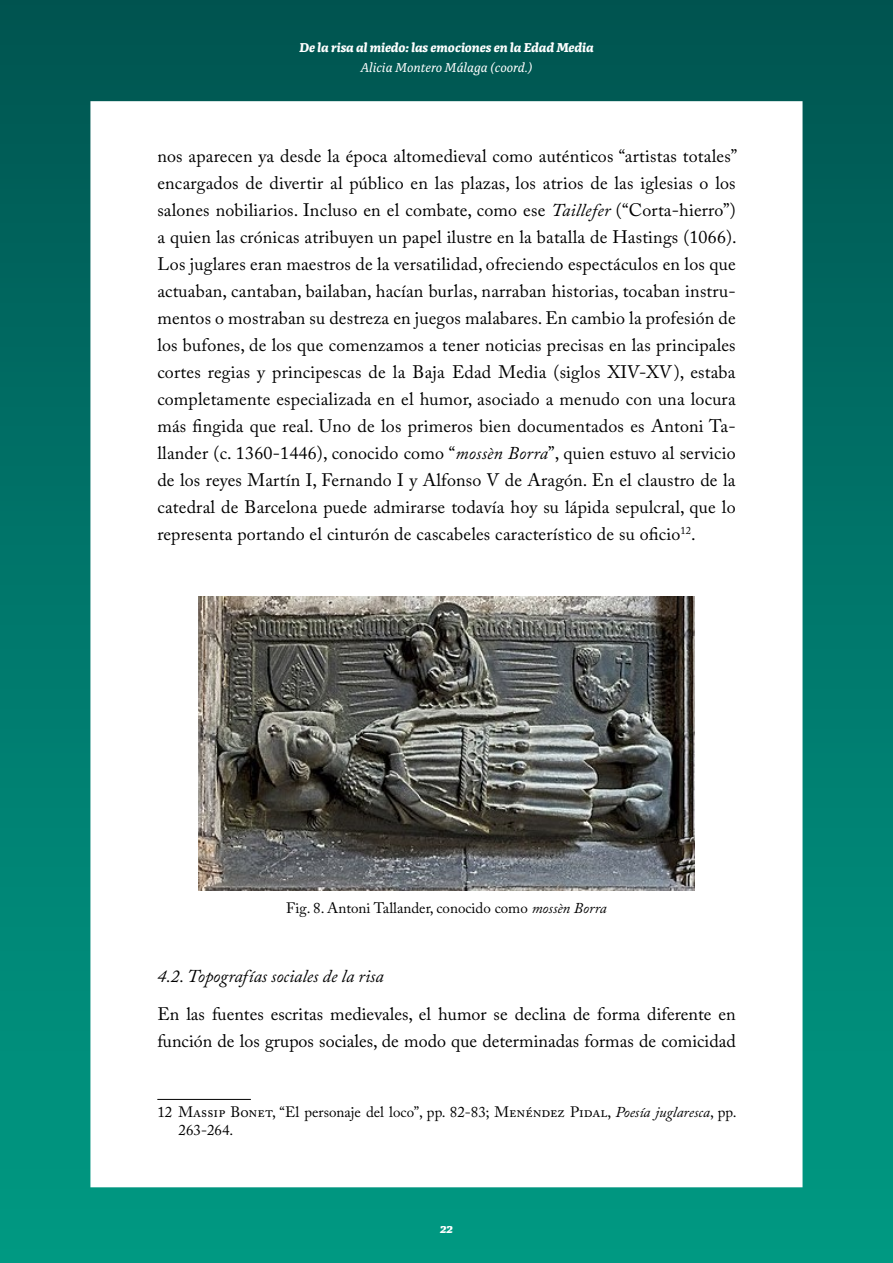
<style>
.page{position:relative;width:893px;height:1263px;background:#fff}
.page>*{position:absolute;margin:0;border:0;box-sizing:border-box;transform-origin:0 0}
.t1{font:18px/27px "Adobe Caslon Pro";letter-spacing:.01em;color:#000;text-align:justify}
.t2{font:italic 18px "Adobe Caslon Pro";color:#000}
.t3{font:15px/18px "Adobe Caslon Pro";color:#000}
.t4{font:italic 700 13.5px "Alda OTCEV";color:#fff}
.t5{font:italic 13.5px "Alda OTCEV";letter-spacing:-.005em;color:#fff}
.s1{font-style:italic}
</style>
<div class="page">
<div style="left:1px;top:1px;width:891px;height:1261px;background:linear-gradient(to bottom,#005552,#009b85)"></div>
<div style="left:90px;top:101px;width:712px;height:1086px;background:#fff"></div>
<img style="left:199px;top:597px;width:495px;height:293px">
<hr style="left:157px;top:1099px;width:94px;height:1px;background:#000">
<p class="t4" style="left:299px;top:36px;width:296px">De la risa al miedo: las emociones en la Edad Media</p>
<p class="t5" style="left:360px;top:57px;width:174px">Alicia Montero Málaga (coord.)</p>
<p class="t1" style="left:157px;top:142px;width:582px">nos aparecen ya desde la época altomedieval como auténticos “artistas totales” encargados de divertir al público en las plazas, los atrios de las iglesias o los salones nobiliarios. Incluso en el combate, como ese <span class="s1">Taillefer</span> (“Corta-hierro”) a quien las crónicas atribuyen un papel ilustre en la batalla de Hastings (1066).<br>Los juglares eran maestros de la versatilidad, ofreciendo espectáculos en los que actuaban, cantaban, bailaban, hacían burlas, narraban historias, tocaban instru&shy;mentos o mostraban su destreza en juegos malabares. En cambio la profesión de los bufones, de los que comenzamos a tener noticias precisas en las principales cortes regias y principescas de la Baja Edad Media (siglos XIV-XV), estaba completamente especializada en el humor, asociado a menudo con una locura más fingida que real. Uno de los primeros bien documentados es Antoni Ta&shy;llander (c. 1360-1446), conocido como “<span class="s1">mossèn Borra</span>”, quien estuvo al servicio de los reyes Martín I, Fernando I y Alfonso V de Aragón. En el claustro de la catedral de Barcelona puede admirarse todavía hoy su lápida sepulcral, que lo representa portando el cinturón de cascabeles característico de su oficio<sup>12</sup>.</p>
<p class="t3" style="left:286px;top:899px;width:322px">Fig. 8. Antoni Tallander, conocido como <span class="s1">mossèn Borra</span></p>
<p class="t2" style="left:157px;top:966px;width:228px">4.2. Topografías sociales de la risa</p>
<p class="t1" style="left:157px;top:1000px;width:580px">En las fuentes escritas medievales, el humor se declina de forma diferente en función de los grupos sociales, de modo que determinadas formas de comicidad</p>
<p class="t3" style="left:179px;top:1103px;width:560px;text-indent:-21px">12 Massip Bonet, “El personaje del loco”, pp. 82-83; Menéndez Pidal, <span class="s1">Poesía juglaresca</span>, pp.<br>263-264.</p>
<p class="t4" style="left:440px;top:1217px;width:14px">22</p>
</div>
